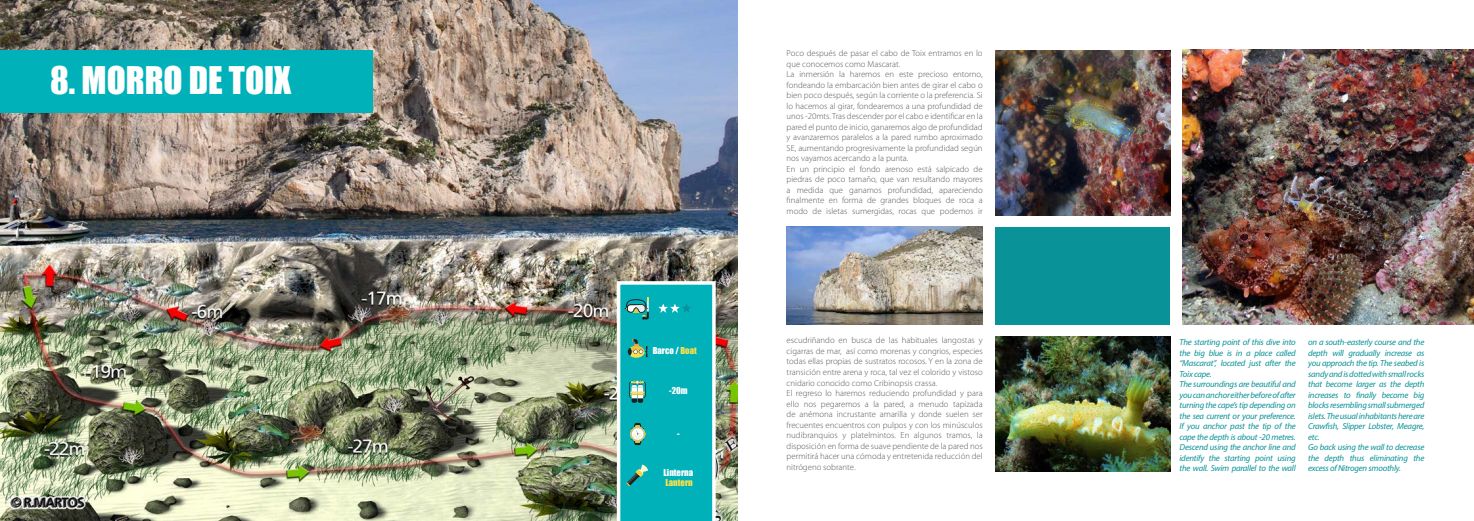
<style>
.page{position:relative;width:1474px;height:521px;background:#fff}
.page>*{position:absolute;margin:0;border:0;box-sizing:border-box;transform-origin:0 0}
.t1{font:35px "Impact";color:#fff}
.t2{font:300 8.75px/10.5px "Myriad Pro";color:#575756}
.t3{font:italic 8.75px/10.5px "Myriad Pro";letter-spacing:-.025em;color:#099297}
.t4{font:8.75px "Impact";color:#fff}
.t5{font:8.75px "Impact";color:#fae04d}
.s1{color:#fae04d}
</style>
<div class="page">
<img style="left:0;top:0;width:737px;height:521px">
<div style="left:0;top:50px;width:372px;height:62px;background:#00b1b9"></div>
<svg style="left:615px;top:279px;width:102px;height:242px;background:#14afb2"></svg>
<img style="left:1182px;top:50px;width:291px;height:275px">
<img style="left:995px;top:50px;width:174px;height:166px">
<img style="left:995px;top:337px;width:174px;height:134px">
<img style="left:786px;top:227px;width:196px;height:98px">
<div style="left:995px;top:227px;width:174px;height:98px;background:#099297"></div>
<h1 class="t1" style="left:50px;top:53px;width:242px">8. MORRO DE TOIX</h1>
<p class="t4" style="left:652px;top:344px;width:46px">Barco / <span class="s1">Boat</span></p>
<p class="t4" style="left:669px;top:384px;width:20px">-20m</p>
<p class="t4" style="left:677px;top:427px;width:4px">-</p>
<p class="t4" style="left:663px;top:466px;width:31px">Linterna</p>
<p class="t5" style="left:665px;top:476px;width:29px">Lantern</p>
<p class="t2" style="left:786px;top:48px;width:197px">Poco después de pasar el cabo de Toix entramos en lo que conocemos como Mascarat.<br>La inmersión la haremos en este precioso entorno, fondeando la embarcación bien antes de girar el cabo o bien poco después, según la corriente o la preferencia. Si lo hacemos al girar, fondearemos a una profundidad de unos -20mts. Tras descender por el cabo e identificar en la pared el punto de inicio, ganaremos algo de profundidad y avanzaremos paralelos a la pared rumbo aproximado SE, aumentando progresivamente la profundidad según nos vayamos acercando a la punta.<br>En un principio el fondo arenoso está salpicado de piedras de poco tamaño, que van resultando mayores a medida que ganamos profundidad, apareciendo finalmente en forma de grandes bloques de roca a modo de isletas sumergidas, rocas que podemos ir</p>
<p class="t2" style="left:786px;top:335px;width:197px">escudriñando en busca de las habituales langostas y cigarras de mar, así como morenas y congrios, especies todas ellas propias de sustratos rocosos. Y en la zona de transición entre arena y roca, tal vez el colorido y vistoso cnidario conocido como Cribinopsis crassa.<br>El regreso lo haremos reduciendo profundidad y para ello nos pegaremos a la pared, a menudo tapizada de anémona incrustante amarilla y donde suelen ser frecuentes encuentros con pulpos y con los minúsculos nudibranquios y platelmintos. En algunos tramos, la disposición en forma de suave pendiente de la pared nos permitirá hacer una cómoda y entretenida reducción del nitrógeno sobrante.</p>
<p class="t3" style="left:1179px;top:337px;width:118px">The starting point of this dive into the big blue is in a place called “Mascarat”, located just after the<br>Toix cape.<br>The surroundings are beautiful and you can anchor either before of after turning the cape’s tip depending on the sea current or your preference.<br>If you anchor past the tip of the cape the depth is about -20 metres.<br>Descend using the anchor line and identify the starting point using the wall. Swim parallel to the wall</p>
<p class="t3" style="left:1308px;top:337px;width:118px">on a south-easterly course and the depth will gradually increase as you approach the tip. The seabed is sandy and is dotted with small rocks that become larger as the depth increases to finally become big blocks resembling small submerged islets. The usual inhabitants here are<br>Crawfish, Slipper Lobster, Meagre, etc.<br>Go back using the wall to decrease the depth thus eliminating the excess of Nitrogen smoothly.</p>
</div>
